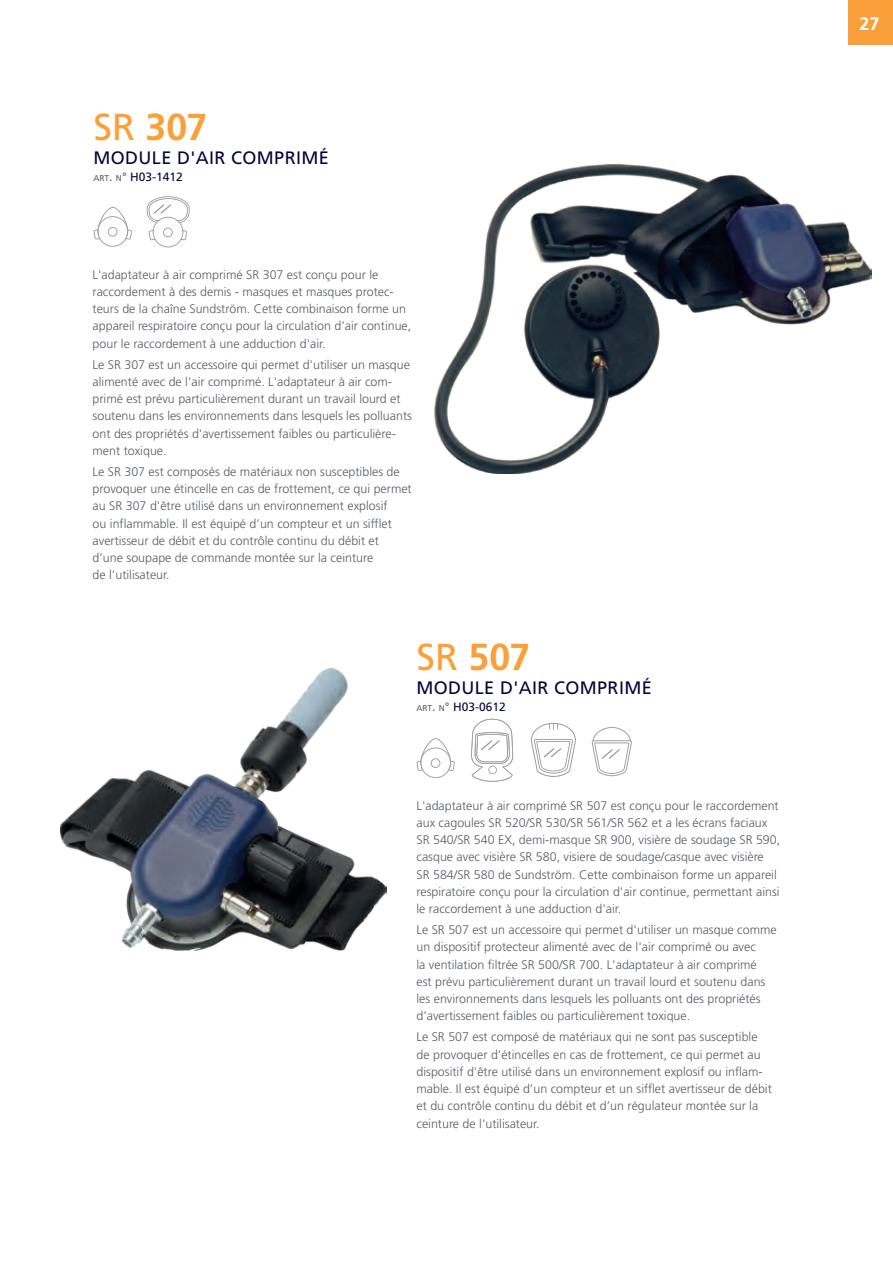
<style>
.page{position:relative;width:893px;height:1263px;background:#fff}
.page>*{position:absolute;margin:0;border:0;box-sizing:border-box;transform-origin:0 0}
.t1{font:700 37.5px "Frutiger LT Std";letter-spacing:-.01em;color:#f9a03a}
.t2{font:18px "Frutiger LT Std";letter-spacing:.02em;color:#03073b}
.t3{font:700 18px "Frutiger LT Std";color:#fff}
.t4{font:300 12.45px/17.2px "Frutiger";color:#575c63}
.t5{font:12px "Frutiger LT Std";color:#03073b}
.s1{font-weight:400}
.s2{font-size:8.4px;color:#575c63}
.s3{color:#575c63}
</style>
<div class="page">
<img style="left:435px;top:164px;width:436px;height:309px">
<img style="left:60px;top:668px;width:327px;height:282px">
<div style="left:848px;top:0;width:45px;height:45px;background:#f9a03a"></div>
<svg style="left:147px;top:196px;width:43px;height:51px"></svg>
<svg style="left:94px;top:207px;width:38px;height:40px"></svg>
<svg style="left:471px;top:719px;width:42px;height:63px"></svg>
<svg style="left:592px;top:727px;width:40px;height:49px"></svg>
<svg style="left:416px;top:738px;width:39px;height:40px"></svg>
<svg style="left:531px;top:723px;width:45px;height:54px"></svg>
<h1 class="t1" style="left:94px;top:105px;width:115px"><span class="s1">SR</span> 307</h1>
<h2 class="t2" style="left:94px;top:147px;width:237px">MODULE D'AIR COMPRIMÉ</h2>
<p class="t5" style="left:94px;top:169px;width:91px"><span class="s2">ART</span><span class="s3">.</span> <span class="s2">N</span><span class="s3">°</span> H03-1412</p>
<p class="t4" style="left:93px;top:266px;width:320px">L'adaptateur à air comprimé SR 307 est conçu pour le raccordement à des demis - masques et masques protec&shy;teurs de la chaîne Sundström. Cette combinaison forme un appareil respiratoire conçu pour la circulation d'air continue, pour le raccordement à une adduction d'air.</p>
<p class="t4" style="left:93px;top:356px;width:321px">Le SR 307 est un accessoire qui permet d'utiliser un masque alimenté avec de l'air comprimé. L'adaptateur à air com&shy;primé est prévu particulièrement durant un travail lourd et soutenu dans les environnements dans lesquels les polluants ont des propriétés d'avertissement faibles ou particulière&shy;ment toxique.</p>
<p class="t4" style="left:93px;top:463px;width:321px">Le SR 307 est composés de matériaux non susceptibles de provoquer une étincelle en cas de frottement, ce qui permet au SR 307 d'être utilisé dans un environnement explosif<br>ou inflammable. Il est équipé d’un compteur et un sifflet avertisseur de débit et du contrôle continu du débit et d’une soupape de commande montée sur la ceinture<br>de l'utilisateur.</p>
<h1 class="t1" style="left:416px;top:635px;width:115px"><span class="s1">SR</span> 507</h1>
<h2 class="t2" style="left:416px;top:677px;width:237px">MODULE D'AIR COMPRIMÉ</h2>
<p class="t5" style="left:416px;top:699px;width:91px"><span class="s2">ART</span><span class="s3">.</span> <span class="s2">N</span><span class="s3">°</span> H03-0612</p>
<p class="t4" style="left:416px;top:797px;width:365px">L'adaptateur à air comprimé SR 507 est conçu pour le raccordement aux cagoules SR 520/SR 530/SR 561/SR 562 et a les écrans faciaux SR 540/SR 540 EX, demi-masque SR 900, visière de soudage SR 590, casque avec visière SR 580, visiere de soudage/casque avec visière<br>SR 584/SR 580 de Sundström. Cette combinaison forme un appareil respiratoire conçu pour la circulation d'air continue, permettant ainsi le raccordement à une adduction d'air.</p>
<p class="t4" style="left:416px;top:921px;width:362px">Le SR 507 est un accessoire qui permet d'utiliser un masque comme un dispositif protecteur alimenté avec de l'air comprimé ou avec<br>la ventilation filtrée SR 500/SR 700. L'adaptateur à air comprimé<br>est prévu particulièrement durant un travail lourd et soutenu dans les environnements dans lesquels les polluants ont des propriétés d'avertissement faibles ou particulièrement toxique.</p>
<p class="t4" style="left:416px;top:1028px;width:357px">Le SR 507 est composé de matériaux qui ne sont pas susceptible de provoquer d’étincelles en cas de frottement, ce qui permet au dispositif d'être utilisé dans un environnement explosif ou inflam&shy;mable. Il est équipé d’un compteur et un sifflet avertisseur de débit et du contrôle continu du débit et d’un régulateur montée sur la ceinture de l'utilisateur.</p>
<h2 class="t3" style="left:859px;top:13px;width:22px">27</h2>
</div>
